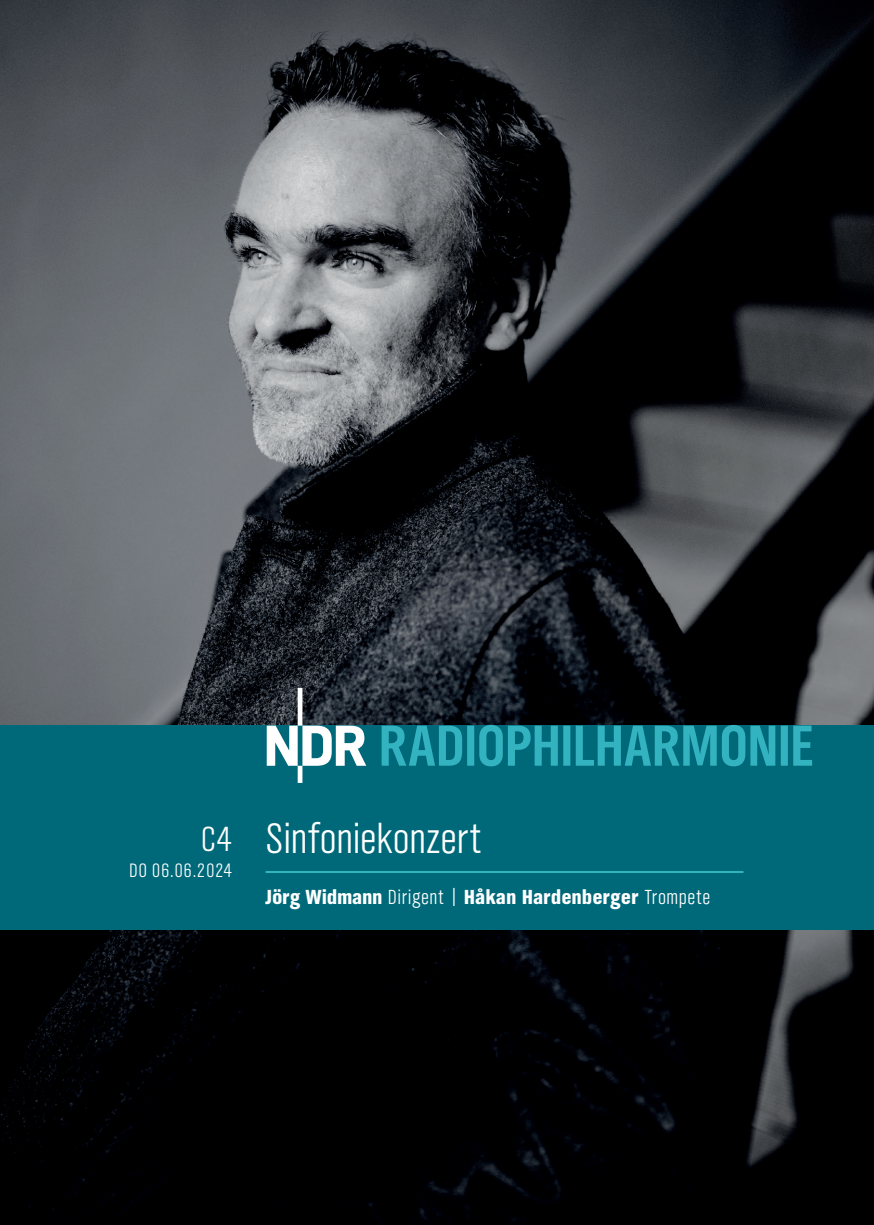
<style>
.page{position:relative;width:874px;height:1225px;background:#fff}
.page>*{position:absolute;margin:0;border:0;box-sizing:border-box;transform-origin:0 0}
.t1{font:300 44px "NDR Sans Cond";letter-spacing:-.005em;color:#fff}
.t2{font:300 36px "NDR Sans Cond";color:#fff}
.t3{font:900 21px "NDR Sans Cond";letter-spacing:.025em;color:#fff}
.t4{font:300 20px "NDR Sans Cond";letter-spacing:.025em;color:#fff}
.s1{font-weight:300}
</style>
<div class="page">
<img style="left:0;top:0;width:873px;height:1225px">
<div style="left:0;top:725px;width:873px;height:205px;background:#006979"></div>
<hr style="left:265px;top:871px;width:478px;height:2px;background:#33b2bf">
<svg style="left:266px;top:688px;width:100px;height:95px"></svg>
<svg style="left:381px;top:725px;width:430px;height:41px"></svg>
<h2 class="t2" style="left:201px;top:817px;width:33px">C4</h2>
<p class="t4" style="left:129px;top:858px;width:105px">DO 06.06.2024</p>
<h1 class="t1" style="left:265px;top:812px;width:217px">Sinfoniekonzert</h1>
<p class="t3" style="left:265px;top:883px;width:446px">Jörg Widmann <span class="s1">Dirigent |</span> Håkan Hardenberger <span class="s1">Trompete</span></p>
</div>
